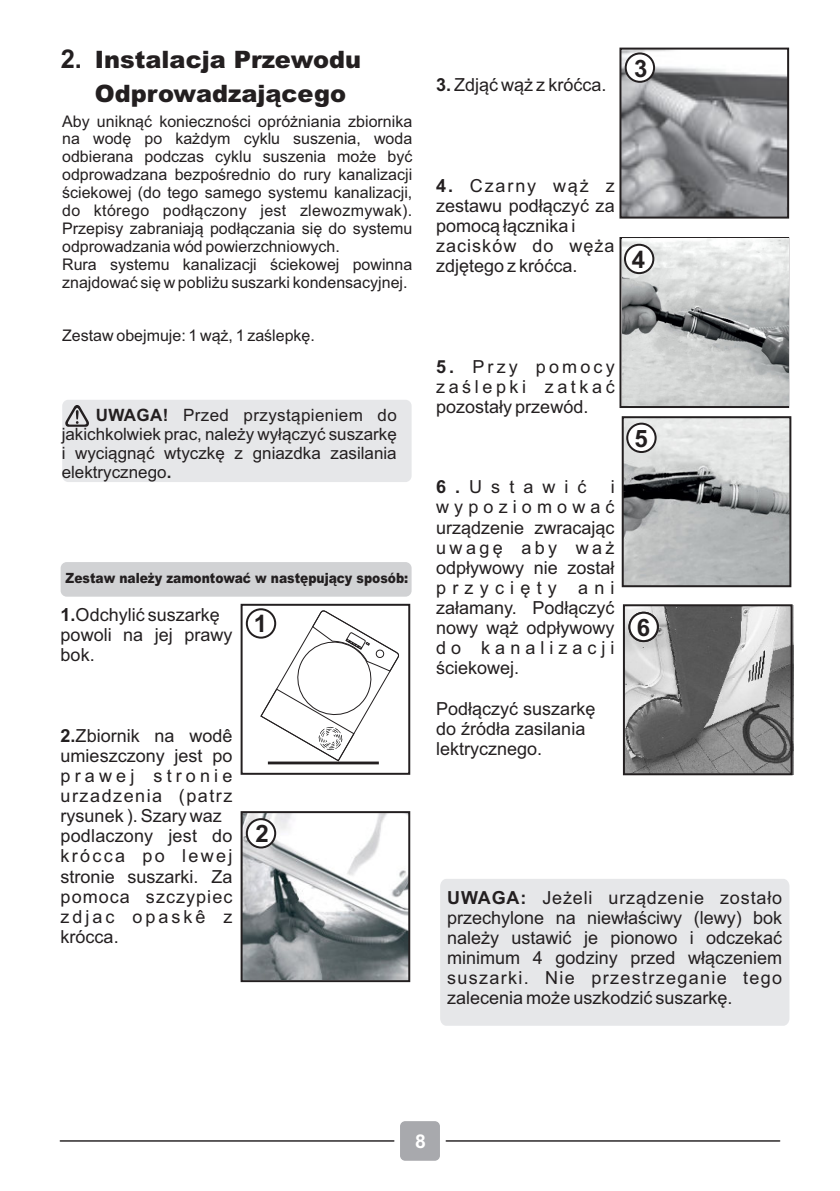
<style>
.page{position:relative;width:840px;height:1191px;background:#fff}
.page>*{position:absolute;margin:0;border:0;box-sizing:border-box;transform-origin:0 0}
.t1{font:900 24px/33.8px "Arial";color:#231f20}
.t2{font:700 24px "Arial";color:#231f20}
.t3{font:700 19px "Arial";color:#fff}
.t4{font:18px/20.2px "Arial";color:#231f20}
.t5{font:18px "Arial";letter-spacing:.5em;color:#231f20}
.t6{font:17px/19px "Arial";color:#231f20;text-align:justify}
.t7{font:16px/17.8px "Arial";color:#231f20}
.t8{font:900 14.2px "Arial";color:#231f20;scale:.87 1}
.s1{font-weight:700;font-size:26px}
.s2{font-weight:700}
</style>
<div class="page">
<hr style="left:60px;top:1140px;width:333px;height:1px;background:#231f20">
<hr style="left:446px;top:1140px;width:333px;height:1px;background:#231f20">
<div style="left:400px;top:1121px;width:39px;height:39px;background:#a8a9ad;border-radius:5px"></div>
<div style="left:246px;top:608px;width:30px;height:30px;background:#fff;border:2px solid #231f20;border-radius:50%"></div>
<img style="left:622px;top:51px;width:163px;height:165px">
<div style="left:619px;top:48px;width:169px;height:171px;border:2px solid #231f20"></div>
<img style="left:624px;top:419px;width:164px;height:165px">
<div style="left:621px;top:416px;width:170px;height:171px;border:2px solid #231f20"></div>
<div style="left:619px;top:237px;width:169px;height:171px;border:2px solid #231f20"></div>
<img style="left:621px;top:239px;width:166px;height:166px">
<img style="left:243px;top:814px;width:164px;height:165px">
<div style="left:240px;top:811px;width:170px;height:171px;border:2px solid #231f20"></div>
<hr style="left:268px;top:761px;width:110px;height:3px;background:#231f20">
<div style="left:240px;top:604px;width:170px;height:171px;border:2px solid #231f20"></div>
<svg style="left:260px;top:609px;width:140px;height:152px"></svg>
<div style="left:62px;top:400px;width:349px;height:82px;background:#e6e7e9;border-radius:6px"></div>
<svg style="left:65px;top:405px;width:24px;height:22px"></svg>
<div style="left:61px;top:562px;width:350px;height:34px;background:#d1d2d4;border-radius:6px"></div>
<div style="left:246px;top:818px;width:30px;height:30px;background:#fff;border:2px solid #231f20;border-radius:50%"></div>
<div style="left:624px;top:52px;width:30px;height:31px;background:#fff;border:2px solid #231f20;border-radius:50%"></div>
<div style="left:623px;top:244px;width:31px;height:30px;background:#fff;border:2px solid #231f20;border-radius:50%"></div>
<div style="left:626px;top:423px;width:30px;height:30px;background:#fff;border:2px solid #231f20;border-radius:50%"></div>
<div style="left:440px;top:879px;width:349px;height:146px;background:#e6e7e9"></div>
<img style="left:625px;top:607px;width:164px;height:165px">
<div style="left:622px;top:604px;width:170px;height:171px;border:2px solid #231f20"></div>
<div style="left:628px;top:612px;width:30px;height:30px;background:#fff;border:2px solid #231f20;border-radius:50%"></div>
<h1 class="t1" style="left:95px;top:45px;width:268px;text-indent:-34px"><span class="s1">2.</span> Instalacja Przewodu<br>Odprowadzającego</h1>
<p class="t7" style="left:62px;top:113px;width:351px">Aby uniknąć konieczności opróżniania zbiornika na wodę po każdym cyklu suszenia, woda odbierana podczas cyklu suszenia może być odprowadzana bezpośrednio do rury kanalizacji ściekowej (do tego samego systemu kanalizacji, do którego podłączony jest zlewozmywak).<br>Przepisy zabraniają podłączania się do systemu odprowadzania wód powierzchniowych.<br>Rura systemu kanalizacji ściekowej powinna znajdować się w pobliżu suszarki kondensacyjnej.</p>
<p class="t7" style="left:62px;top:328px;width:254px">Zestaw obejmuje: 1 wąż, 1 zaślepkę.</p>
<p class="t6" style="left:62px;top:406px;width:336px;text-indent:34px"><span class="s2">UWAGA!</span> Przed przystąpieniem do jakichkolwiek prac, należy wyłączyć suszarkę i wyciągnąć wtyczkę z gniazdka zasilania elektrycznego<span class="s2">.</span></p>
<p class="t8" style="left:65px;top:573px;width:395px">Zestaw należy zamontować w następujący sposób:</p>
<p class="t4" style="left:61px;top:606px;width:173px"><span class="s2">1.</span>Odchylić suszarkę powoli na jej prawy bok.</p>
<h1 class="t2" style="left:254px;top:615px;width:15px">1</h1>
<p class="t4" style="left:61px;top:727px;width:173px"><span class="s2">2.</span>Zbiornik na wodê umieszczony jest po prawej stronie urzadzenia (patrz rysunek ). Szary waz podlaczony jest do krócca po lewej stronie suszarki. Za pomoca szczypiec zdjac opaskê z krócca.</p>
<h1 class="t2" style="left:255px;top:825px;width:15px">2</h1>
<p class="t4" style="left:436px;top:76px;width:172px"><span class="s2">3.</span> Zdjąć wąż z króćca.</p>
<h1 class="t2" style="left:634px;top:59px;width:15px">3</h1>
<p class="t4" style="left:436px;top:177px;width:180px"><span class="s2">4.</span> Czarny wąż z zestawu podłączyć za pomocą łącznika i zacisków do węża zdjętego z króćca.</p>
<h1 class="t2" style="left:631px;top:250px;width:15px">4</h1>
<p class="t4" style="left:436px;top:358px;width:180px;text-align:justify"><span class="s2">5.</span> Przy pomocy zaślepki zatkać pozostały przewód.</p>
<p class="t5" style="left:436px;top:480px;width:152px"><span class="s2">6.</span>Ustawić</p>
<p class="t4" style="left:436px;top:478px;width:180px;text-align:justify;text-indent:174px">i wypoziomować urządzenie zwracając uwagę aby waż odpływowy nie został przycięty ani załamany. Podłączyć nowy wąż odpływowy do kanalizacji ściekowej.</p>
<p class="t4" style="left:436px;top:700px;width:161px">Podłączyć suszarkę do źródła zasilania lektrycznego.</p>
<h1 class="t2" style="left:634px;top:429px;width:15px">5</h1>
<h1 class="t2" style="left:636px;top:618px;width:15px">6</h1>
<p class="t4" style="left:447px;top:889px;width:336px;text-align:justify"><span class="s2">UWAGA:</span> Jeżeli urządzenie zostało przechylone na niewłaściwy (lewy) bok należy ustawić je pionowo i odczekać minimum 4 godziny przed włączeniem suszarki. Nie przestrzeganie tego zalecenia może uszkodzić suszarkę.</p>
<p class="t3" style="left:415px;top:1134px;width:12px">8</p>
</div>
